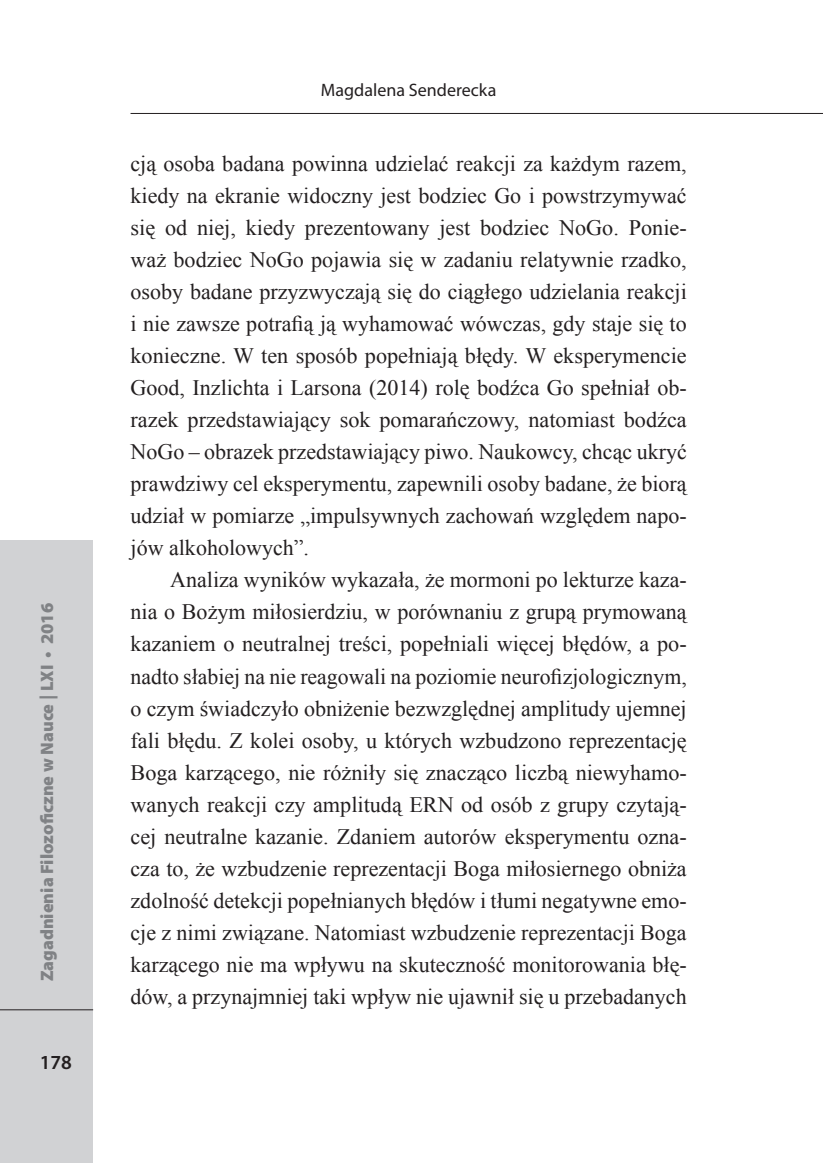
<style>
.page{position:relative;width:823px;height:1163px;background:#fff}
.page>*{position:absolute;margin:0;border:0;box-sizing:border-box;transform-origin:0 0}
.Tekst{font:22px/32px "Times New Roman";color:#231f20;text-align:justify}
.t1{font:600 20px "Myriad Pro";color:#231f20}
.t2{font:900 18px "Myriad Pro";color:#808285}
.t3{font:18px "Myriad Pro";color:#231f20}
</style>
<div class="page">
<div style="left:0;top:540px;width:93px;height:622px;background:#d1d2d4"></div>
<hr style="left:130px;top:113px;width:692px;height:1px;background:#231f20">
<hr style="left:0;top:1009px;width:93px;height:1px;background:#231f20">
<p class="t2" style="left:35px;top:981px;width:380px;rotate:-90deg">Zagadnienia Filozoficzne w Nauce | LXI • 2016</p>
<p class="t1" style="left:40px;top:1049px;width:34px">178</p>
<p class="t3" style="left:321px;top:79px;width:177px">Magdalena Senderecka</p>
<p class="Tekst" style="left:130px;top:147px;width:557px">cją osoba badana powinna udzielać reakcji za każdym razem, kiedy na ekranie widoczny jest bodziec Go i powstrzymywać się od niej, kiedy prezentowany jest bodziec NoGo. Ponie&shy;waż bodziec NoGo pojawia się w zadaniu relatywnie rzadko, osoby badane przyzwyczają się do ciągłego udzielania reakcji i nie zawsze potrafią ją wyhamować wówczas, gdy staje się to konieczne. W ten sposób popełniają błędy. W eksperymencie Good, Inzlichta i Larsona (2014) rolę bodźca Go spełniał ob&shy;razek przedstawiający sok pomarańczowy, natomiast bodźca NoGo – obrazek przedstawiający piwo. Naukowcy, chcąc ukryć prawdziwy cel eksperymentu, zapewnili osoby badane, że biorą udział w pomiarze „impulsywnych zachowań względem napo&shy;jów alkoholowych”.</p>
<p class="Tekst" style="left:130px;top:563px;width:557px;text-indent:40px">Analiza wyników wykazała, że mormoni po lekturze kaza&shy;nia o Bożym miłosierdziu, w porównaniu z grupą prymowaną kazaniem o neutralnej treści, popełniali więcej błędów, a po&shy;nadto słabiej na nie reagowali na poziomie neurofizjologicznym, o czym świadczyło obniżenie bezwzględnej amplitudy ujemnej fali błędu. Z kolei osoby, u których wzbudzono reprezentację Boga karzącego, nie różniły się znacząco liczbą niewyhamo&shy;wanych reakcji czy amplitudą ERN od osób z grupy czytają&shy;cej neutralne kazanie. Zdaniem autorów eksperymentu ozna&shy;cza to, że wzbudzenie reprezentacji Boga miłosiernego obniża zdolność detekcji popełnianych błędów i tłumi negatywne emo&shy;cje z nimi związane. Natomiast wzbudzenie reprezentacji Boga karzącego nie ma wpływu na skuteczność monitorowania błę&shy;dów, a przynajmniej taki wpływ nie ujawnił się u przebadanych</p>
</div>
